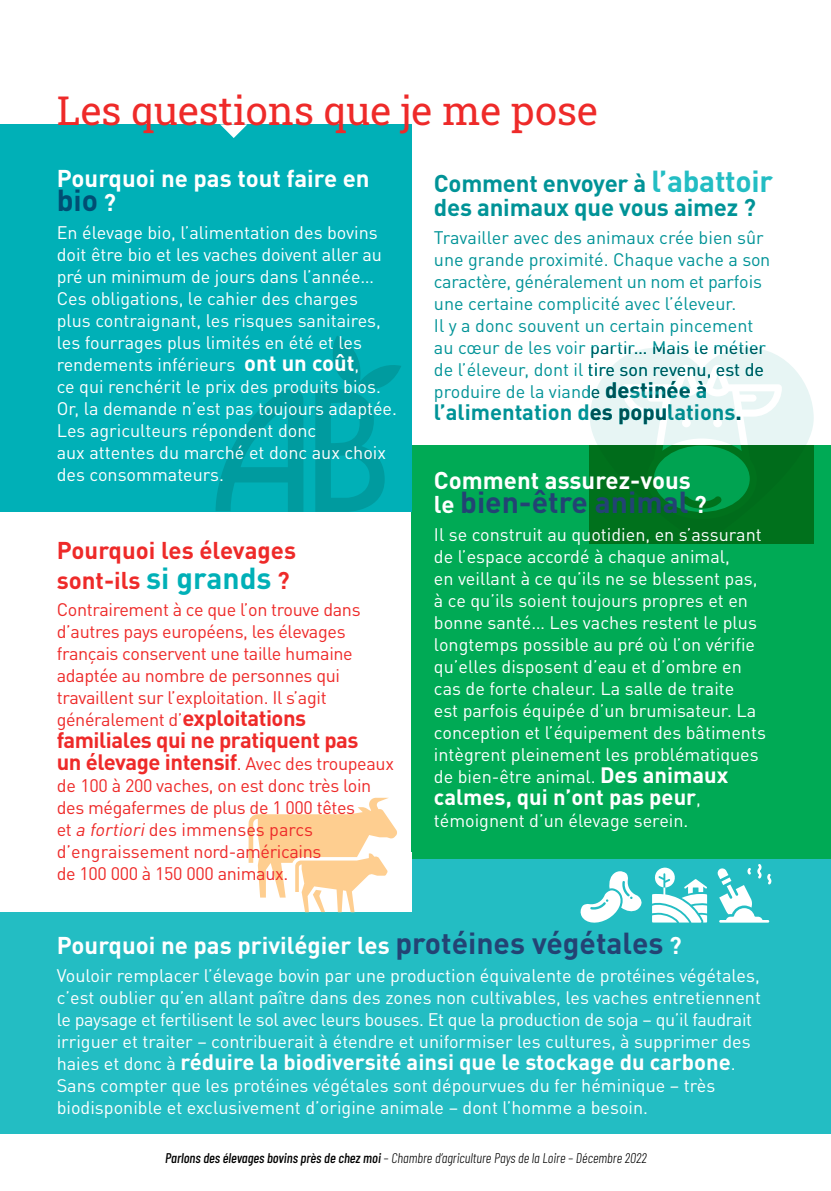
<style>
.page{position:relative;width:831px;height:1191px;background:#fff}
.page>*{position:absolute;margin:0;border:0;box-sizing:border-box;transform-origin:0 0}
.t1{font:40px "Roboto Slab";color:#ee2a29}
.t2{font:700 30px "DINOT";color:#234374}
.t3{font:700 30px "DINOT";color:#004e73}
.t4{font:700 24px "DINOT";color:#fff}
.t5{font:700 24px/24px "DINOT";letter-spacing:-.01em;color:#009397}
.t6{font:700 24px/29.6px "DINOT";color:#ee2a29}
.t7{font:700 22px "DINOT";color:#fff}
.t8{font:700 22px/22px "DINOT";letter-spacing:-.02em;color:#ee2a29}
.t9{font:700 22px "DINOT";color:#009397}
.t10{font:18px/22px "DINOT";color:#fff}
.t11{font:18px/22px "DINOT";letter-spacing:-.02em;color:#ee2a29}
.t12{font:18px/22px "DINOT";color:#009397}
.t13{font:italic 300 14px "Barlow Condensed";color:#000}
.s1{font-size:24px;color:#fff}
.s2{font-weight:700;font-size:22px}
.s3{font-size:30px;color:#23bdc3}
.s4{font-weight:400;font-size:18px}
.s5{font-size:30px;color:#00b0b7}
.s6{font-style:italic}
.s7{font-size:30px;color:#234374}
.s8{font-weight:500}
</style>
<div class="page">
<div style="left:411px;top:445px;width:420px;height:414px;background:#0a5"></div>
<div style="left:0;top:859px;width:831px;height:275px;background:#23bdc3"></div>
<div style="left:0;top:125px;width:411px;height:387px;background:#00b0b7"></div>
<svg style="left:220px;top:124px;width:27px;height:14px"></svg>
<div style="left:0;top:852px;width:411px;height:60px;background:#fff"></div>
<svg style="left:590px;top:348px;width:223px;height:195px;background:#73b186"></svg>
<svg style="left:629px;top:375px;width:145px;height:137px"></svg>
<svg style="left:215px;top:389px;width:88px;height:123px"></svg>
<svg style="left:315px;top:336px;width:86px;height:176px"></svg>
<svg style="left:248px;top:797px;width:149px;height:115px"></svg>
<svg style="left:652px;top:867px;width:55px;height:55px"></svg>
<svg style="left:717px;top:864px;width:54px;height:58px"></svg>
<svg style="left:580px;top:871px;width:62px;height:52px"></svg>
<h1 class="t1" style="left:57px;top:83px;width:542px">Les questions que je me pose</h1>
<h3 class="t4" style="left:57px;top:163px;width:314px">Pourquoi ne pas tout faire en</h3>
<h2 class="t3" style="left:57px;top:181px;width:61px">bio <span class="s1">?</span></h2>
<p class="t10" style="left:57px;top:221px;width:342px">En élevage bio, l’alimentation des bovins doit être bio et les vaches doivent aller au pré un minimum de jours dans l’année… Ces obligations, le cahier des charges<br>plus contraignant, les risques sanitaires, les fourrages plus limités en été et les rendements inférieurs <span class="s2">ont un coût</span>,<br>ce qui renchérit le prix des produits bios.<br>Or, la demande n’est pas toujours adaptée.<br>Les agriculteurs répondent donc<br>aux attentes du marché et donc aux choix des consommateurs.</p>
<h3 class="t5" style="left:434px;top:170px;width:340px">Comment envoyer à <span class="s3">l’abattoir </span>des animaux que vous aimez ?</h3>
<p class="t12" style="left:434px;top:226px;width:338px">Travailler avec des animaux crée bien sûr une grande proximité. Chaque vache a son caractère, généralement un nom et parfois une certaine complicité avec l’éleveur.<br>Il y a donc souvent un certain pincement au cœur de les voir partir… Mais le métier de l’éleveur, dont il tire son revenu, est de produire de la viande <span class="s2">destinée à</span></p>
<p class="t9" style="left:434px;top:397px;width:309px">l’alimentation des populations.</p>
<h3 class="t4" style="left:434px;top:465px;width:258px">Comment assurez-vous</h3>
<h2 class="t2" style="left:434px;top:482px;width:274px"><span class="s1">le</span> bien-être animal <span class="s1">?</span></h2>
<p class="t10" style="left:434px;top:523px;width:333px">Il se construit au quotidien, en s’assurant de l’espace accordé à chaque animal,<br>en veillant à ce qu’ils ne se blessent pas, à ce qu’ils soient toujours propres et en bonne santé… Les vaches restent le plus longtemps possible au pré où l’on vérifie qu’elles disposent d’eau et d’ombre en cas de forte chaleur. La salle de traite<br>est parfois équipée d’un brumisateur. La conception et l’équipement des bâtiments intègrent pleinement les problématiques de bien-être animal. <span class="s2">Des animaux</span></p>
<p class="t7" style="left:434px;top:782px;width:268px">calmes, qui n’ont pas peur<span class="s4">,</span></p>
<p class="t10" style="left:434px;top:809px;width:256px">témoignent d’un élevage serein.</p>
<h3 class="t6" style="left:57px;top:534px;width:241px">Pourquoi les élevages sont-ils <span class="s5">si grands</span> ?</h3>
<p class="t11" style="left:57px;top:598px;width:305px">Contrairement à ce que l’on trouve dans d’autres pays européens, les élevages français conservent une taille humaine adaptée au nombre de personnes qui travaillent sur l’exploitation. Il s’agit généralement d’<span class="s2">exploitations</span></p>
<p class="t8" style="left:57px;top:728px;width:339px">familiales qui ne pratiquent pas<br>un élevage intensif<span class="s4">. Avec des troupeaux</span></p>
<p class="t11" style="left:57px;top:774px;width:316px">de 100 à 200 vaches, on est donc très loin des mégafermes de plus de 1 000 têtes et <span class="s6">a fortiori</span>des immenses parcs d’engraissement nord-américains<br>de 100 000 à 150 000 animaux.</p>
<h3 class="t4" style="left:57px;top:929px;width:626px">Pourquoi ne pas privilégier les <span class="s7">protéines végétales</span> ?</h3>
<p class="t10" style="left:57px;top:964px;width:705px">Vouloir remplacer l’élevage bovin par une production équivalente de protéines végétales, c’est oublier qu’en allant paître dans des zones non cultivables, les vaches entretiennent le paysage et fertilisent le sol avec leurs bouses. Et que la production de soja – qu’il faudrait irriguer et traiter – contribuerait à étendre et uniformiser les cultures, à supprimer des</p>
<p class="t7" style="left:57px;top:1047px;width:680px"><span class="s4">haies et donc à</span> réduire la biodiversité ainsi que le stockage du carbone<span class="s4">.</span></p>
<p class="t10" style="left:57px;top:1074px;width:660px">Sans compter que les protéines végétales sont dépourvues du fer héminique – très biodisponible et exclusivement d’origine animale – dont l’homme a besoin.</p>
<p class="t13" style="left:165px;top:1148px;width:483px"><span class="s8">Parlons des élevages bovins près de chez moi</span> – Chambre d’agriculture Pays de la Loire – Décembre 2022</p>
</div>
